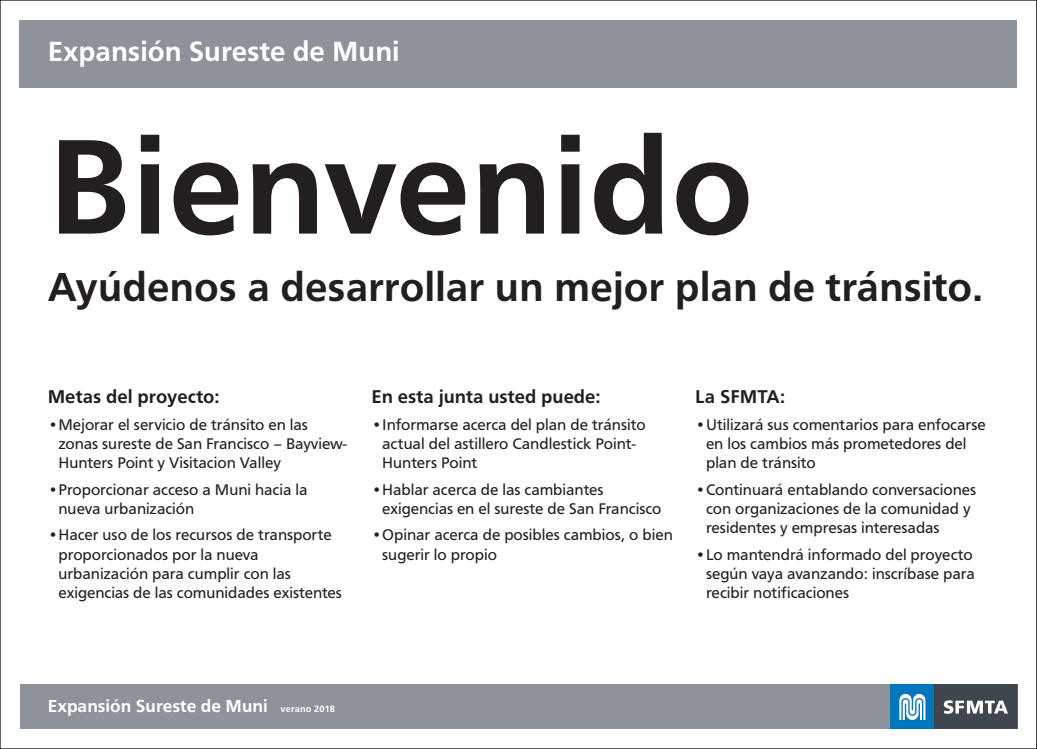
<style>
.page{position:relative;width:1037px;height:749px;background:#fff}
.page>*{position:absolute;margin:0;border:0;box-sizing:border-box;transform-origin:0 0}
.Title{font:700 140px "Graphein Pro";color:#231f20}
.Title-2{font:700 42px "Graphein Pro";color:#231f20}
.t1{font:700 28.8px "Graphein Pro";color:#fff}
.Title-3{font:700 19.2px "Graphein Pro";color:#231f20}
.t2{font:700 18px "Graphein Pro";color:#fff}
.t3{font:16px/19.2px "Graphein Pro";color:#231f20}
.s1{font-size:9.6px}
</style>
<div class="page">
<div style="left:20px;top:20px;width:997px;height:67px;background:#8e9299"></div>
<div style="left:20px;top:685px;width:878px;height:44px;background:#8e9299"></div>
<div style="left:890px;top:685px;width:127px;height:44px;background:#0076be"></div>
<svg style="left:899px;top:694px;width:26px;height:26px"></svg>
<div style="left:934px;top:685px;width:83px;height:44px;background:#3f464d"></div>
<svg style="left:944px;top:700px;width:64px;height:14px"></svg>
<p class="t1" style="left:48px;top:35px;width:353px">Expansión Sureste de Muni</p>
<p class="Title" style="left:48px;top:106px;width:707px">Bienvenido</p>
<p class="Title-2" style="left:48px;top:263px;width:937px">Ayúdenos a desarrollar un mejor plan de tránsito.</p>
<p class="Title-3" style="left:48px;top:386px;width:173px">Metas del proyecto:</p>
<p class="t3" style="left:58px;top:415px;width:290px;text-indent:-11px">•Mejorar el servicio de tránsito en las zonas sureste de San Francisco – Bayview-<br>Hunters Point y Visitacion Valley</p>
<p class="t3" style="left:58px;top:480px;width:251px;text-indent:-11px">•Proporcionar acceso a Muni hacia la nueva urbanización</p>
<p class="t3" style="left:58px;top:525px;width:285px;text-indent:-11px">•Hacer uso de los recursos de transporte proporcionados por la nueva urbanización para cumplir con las exigencias de las comunidades existentes</p>
<p class="Title-3" style="left:371px;top:386px;width:231px">En esta junta usted puede:</p>
<p class="t3" style="left:382px;top:415px;width:265px;text-indent:-11px">•Informarse acerca del plan de tránsito actual del astillero Candlestick Point-<br>Hunters Point</p>
<p class="t3" style="left:382px;top:480px;width:281px;text-indent:-11px">•Hablar acerca de las cambiantes exigencias en el sureste de San Francisco</p>
<p class="t3" style="left:382px;top:525px;width:292px;text-indent:-11px">•Opinar acerca de posibles cambios, o bien sugerir lo propio</p>
<p class="Title-3" style="left:695px;top:386px;width:91px">La SFMTA:</p>
<p class="t3" style="left:706px;top:415px;width:281px;text-indent:-11px">•Utilizará sus comentarios para enfocarse en los cambios más prometedores del plan de tránsito</p>
<p class="t3" style="left:706px;top:480px;width:272px;text-indent:-11px">•Continuará entablando conversaciones con organizaciones de la comunidad y residentes y empresas interesadas</p>
<p class="t3" style="left:706px;top:544px;width:270px;text-indent:-11px">•Lo mantendrá informado del proyecto según vaya avanzando: inscríbase para recibir notificaciones</p>
<p class="t2" style="left:48px;top:696px;width:289px">Expansión Sureste de Muni <span class="s1">verano 2018</span></p>
</div>
